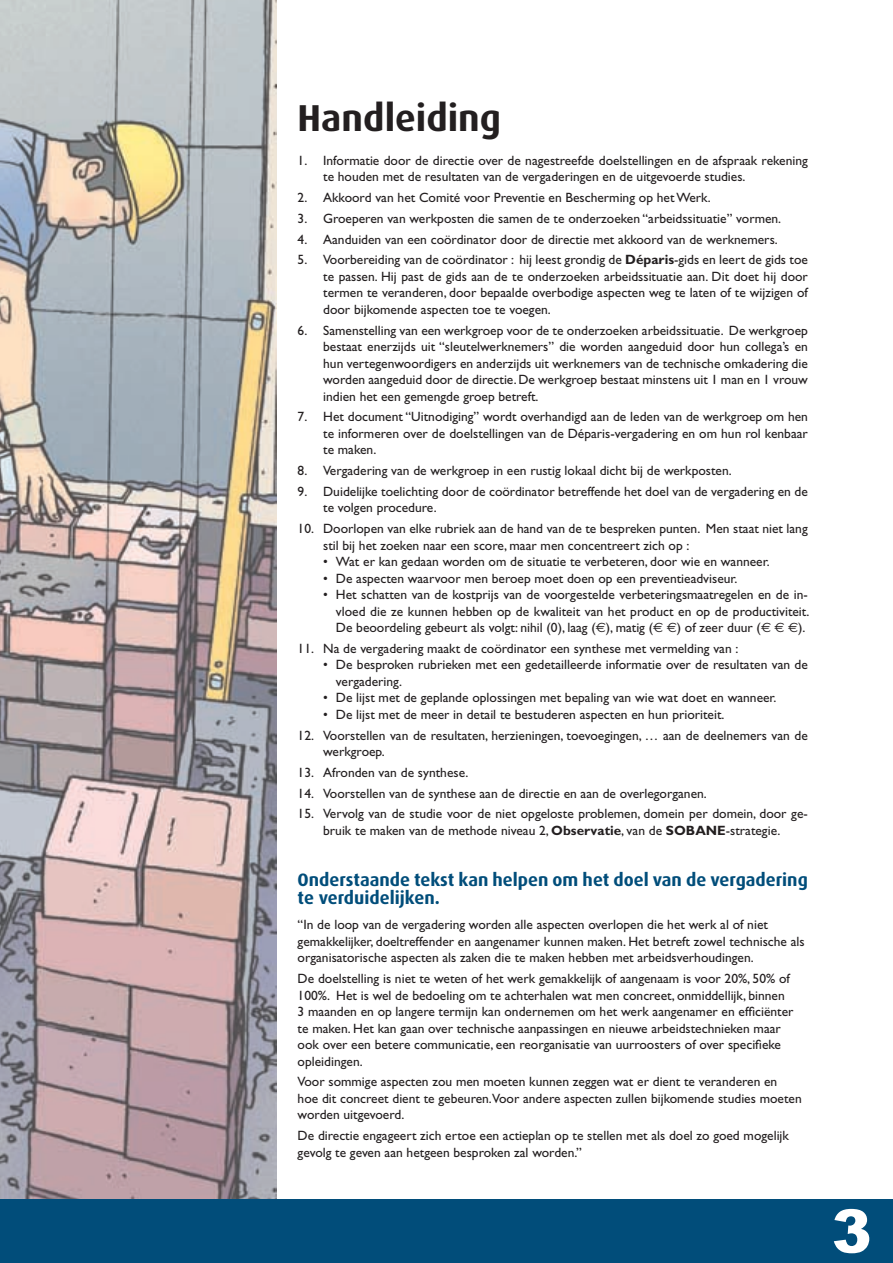
<style>
.page{position:relative;width:893px;height:1263px;background:#fff}
.page>*{position:absolute;margin:0;border:0;box-sizing:border-box;transform-origin:0 0}
.t1{font:700 37.5px "Dax";color:#231f20}
.t2{font:700 18px/18px "Dax";color:#014d7a}
.t3{font:13.5px/16.5px "Gill Sans";color:#231f20}
.s1{font-weight:700}
.s2{font-family:"Euro Sans"}
</style>
<div class="page">
<img style="left:0;top:0;width:276px;height:1199px">
<div style="left:0;top:1199px;width:893px;height:64px;background:#014d7a"></div>
<h1 class="t1" style="left:298px;top:97px;width:205px">Handleiding</h1>
<p class="t3" style="left:323px;top:152px;width:486px;text-indent:-26px">1. Informatie door de directie over de nagestreefde doelstellingen en de afspraak rekening te houden met de resultaten van de vergaderingen en de uitgevoerde studies.</p>
<p class="t3" style="left:298px;top:189px;width:415px">2. Akkoord van het Comité voor Preventie en Bescherming op het Werk.</p>
<p class="t3" style="left:298px;top:210px;width:485px">3. Groeperen van werkposten die samen de te onderzoeken “arbeidssituatie” vormen.</p>
<p class="t3" style="left:298px;top:231px;width:482px">4. Aanduiden van een coördinator door de directie met akkoord van de werknemers.</p>
<p class="t3" style="left:323px;top:252px;width:486px;text-align:justify;text-indent:-26px">5. Voorbereiding van de coördinator : hij leest grondig de <span class="s1">Déparis</span>-gids en leert de gids toe te passen. Hij past de gids aan de te onderzoeken arbeidssituatie aan. Dit doet hij door termen te veranderen, door bepaalde overbodige aspecten weg te laten of te wijzigen of door bijkomende aspecten toe te voegen.</p>
<p class="t3" style="left:323px;top:322px;width:486px;text-align:justify;text-indent:-26px">6. Samenstelling van een werkgroep voor de te onderzoeken arbeidssituatie. De werkgroep bestaat enerzijds uit “sleutelwerknemers” die worden aangeduid door hun collega’s en hun vertegenwoordigers en anderzijds uit werknemers van de technische omkadering die worden aangeduid door de directie. De werkgroep bestaat minstens uit 1 man en 1 vrouw indien het een gemengde groep betreft.</p>
<p class="t3" style="left:323px;top:409px;width:486px;text-align:justify;text-indent:-26px">7. Het document “Uitnodiging” wordt overhandigd aan de leden van de werkgroep om hen te informeren over de doelstellingen van de Déparis-vergadering en om hun rol kenbaar te maken.</p>
<p class="t3" style="left:298px;top:462px;width:436px">8. Vergadering van de werkgroep in een rustig lokaal dicht bij de werkposten.</p>
<p class="t3" style="left:323px;top:483px;width:486px;text-indent:-26px">9. Duidelijke toelichting door de coördinator betreffende het doel van de vergadering en de te volgen procedure.</p>
<p class="t3" style="left:323px;top:520px;width:486px;text-indent:-26px">10. Doorlopen van elke rubriek aan de hand van de te bespreken punten. Men staat niet lang stil bij het zoeken naar een score, maar men concentreert zich op :</p>
<p class="t3" style="left:323px;top:553px;width:448px">• Wat er kan gedaan worden om de situatie te verbeteren, door wie en wanneer.</p>
<p class="t3" style="left:323px;top:570px;width:416px">• De aspecten waarvoor men beroep moet doen op een preventieadviseur.</p>
<p class="t3" style="left:336px;top:586px;width:475px;text-align:justify;text-indent:-13px">• Het schatten van de kostprijs van de voorgestelde verbeteringsmaatregelen en de in&shy;vloed die ze kunnen hebben op de kwaliteit van het product en op de productiviteit.<br>De beoordeling gebeurt als volgt: nihil (0), laag (<span class="s2">€</span>), matig (<span class="s2">€ €</span>) of zeer duur (<span class="s2">€ € €</span>).</p>
<p class="t3" style="left:298px;top:640px;width:442px">11. Na de vergadering maakt de coördinator een synthese met vermelding van :</p>
<p class="t3" style="left:336px;top:657px;width:474px;text-indent:-13px">• De besproken rubrieken met een gedetailleerde informatie over de resultaten van de vergadering.</p>
<p class="t3" style="left:323px;top:690px;width:455px">• De lijst met de geplande oplossingen met bepaling van wie wat doet en wanneer.</p>
<p class="t3" style="left:323px;top:706px;width:403px">• De lijst met de meer in detail te bestuderen aspecten en hun prioriteit.</p>
<p class="t3" style="left:323px;top:727px;width:486px;text-indent:-26px">12. Voorstellen van de resultaten, herzieningen, toevoegingen, … aan de deelnemers van de werkgroep.</p>
<p class="t3" style="left:298px;top:764px;width:172px">13. Afronden van de synthese.</p>
<p class="t3" style="left:298px;top:785px;width:411px">14. Voorstellen van de synthese aan de directie en aan de overlegorganen.</p>
<p class="t3" style="left:298px;top:806px;width:512px;text-align:center">15. Vervolg van de studie voor de niet opgeloste problemen, domein per domein, door ge&shy;bruik te maken van de methode niveau 2, <span class="s1">Observatie</span>, van de <span class="s1">SOBANE</span>-strategie.</p>
<h2 class="t2" style="left:298px;top:871px;width:512px">Onderstaande tekst kan helpen om het doel van de vergadering te verduidelijken.</h2>
<p class="t3" style="left:298px;top:917px;width:509px">“In de loop van de vergadering worden alle aspecten overlopen die het werk al of niet gemakkelijker, doeltreffender en aangenamer kunnen maken. Het betreft zowel technische als organisatorische aspecten als zaken die te maken hebben met arbeidsverhoudingen.</p>
<p class="t3" style="left:298px;top:970px;width:497px">De doelstelling is niet te weten of het werk gemakkelijk of aangenaam is voor 20%, 50% of 100%. Het is wel de bedoeling om te achterhalen wat men concreet, onmiddellijk, binnen 3 maanden en op langere termijn kan ondernemen om het werk aangenamer en efficiënter te maken. Het kan gaan over technische aanpassingen en nieuwe arbeidstechnieken maar ook over een betere communicatie, een reorganisatie van uurroosters of over specifieke opleidingen.</p>
<p class="t3" style="left:298px;top:1074px;width:506px">Voor sommige aspecten zou men moeten kunnen zeggen wat er dient te veranderen en<br>hoe dit concreet dient te gebeuren.Voor andere aspecten zullen bijkomende studies moeten worden uitgevoerd.</p>
<p class="t3" style="left:298px;top:1127px;width:493px">De directie engageert zich ertoe een actieplan op te stellen met als doel zo goed mogelijk gevolg te geven aan hetgeen besproken zal worden.”</p>
</div>
